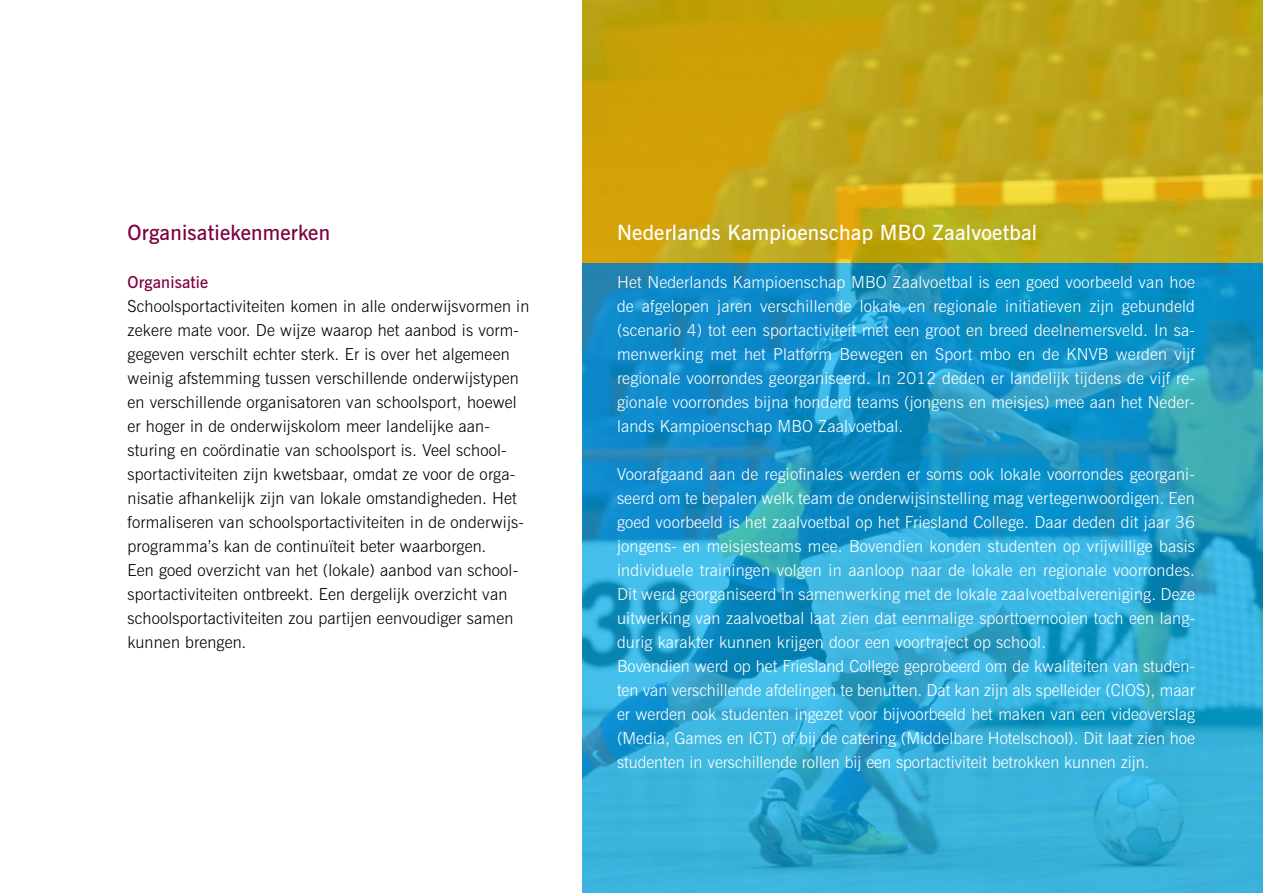
<style>
.page{position:relative;width:1263px;height:893px;background:#fff}
.page>*{position:absolute;margin:0;border:0;box-sizing:border-box;transform-origin:0 0}
.t1{font:600 21px "News Gothic BT";letter-spacing:.01em;color:#fff}
.t2{font:600 21px "News Gothic BT";letter-spacing:.01em;color:#7d0040}
.t3{font:300 16.5px/24px "News Gothic BT";letter-spacing:.01em;color:#fff;text-align:justify}
.t4{font:300 16.5px/24px "News Gothic BT";letter-spacing:.01em;color:#000}
.t5{font:600 16.5px "News Gothic BT";letter-spacing:.01em;color:#7d0040}
</style>
<div class="page">
<img style="left:583px;top:262px;width:680px;height:631px">
<svg style="left:583px;top:0;width:680px;height:262px;background:#c4a715"></svg>
<p class="t2" style="left:128px;top:220px;width:204px">Organisatiekenmerken</p>
<p class="t5" style="left:128px;top:272px;width:82px">Organisatie</p>
<p class="t4" style="left:128px;top:294px;width:403px">Schoolsportactiviteiten komen in alle onderwijsvormen in zekere mate voor. De wijze waarop het aanbod is vorm&shy;gegeven verschilt echter sterk. Er is over het algemeen weinig afstemming tussen verschillende onderwijstypen en verschillende organisatoren van schoolsport, hoewel er hoger in de onderwijskolom meer landelijke aan&shy;sturing en coördinatie van schoolsport is. Veel school&shy;sportactiviteiten zijn kwetsbaar, omdat ze voor de orga&shy;nisatie afhankelijk zijn van lokale omstandigheden. Het formaliseren van schoolsportactiviteiten in de onderwijs&shy;programma’s kan de continuïteit beter waarborgen.<br>Een goed overzicht van het (lokale) aanbod van school&shy;sportactiviteiten ontbreekt. Een dergelijk overzicht van schoolsportactiviteiten zou partijen eenvoudiger samen kunnen brengen.</p>
<p class="t1" style="left:617px;top:220px;width:422px">Nederlands Kampioenschap MBO Zaalvoetbal</p>
<p class="t3" style="left:617px;top:270px;width:579px">Het Nederlands Kampioenschap MBO Zaalvoetbal is een goed voorbeeld van hoe de afgelopen jaren verschillende lokale en regionale initiatieven zijn gebundeld (scenario 4) tot een sportactiviteit met een groot en breed deelnemersveld. In sa&shy;menwerking met het Platform Bewegen en Sport mbo en de KNVB werden vijf regionale voorrondes georganiseerd. In 2012 deden er landelijk tijdens de vijf re&shy;gionale voorrondes bijna honderd teams (jongens en meisjes) mee aan het Neder&shy;lands Kampioenschap MBO Zaalvoetbal.</p>
<p class="t3" style="left:617px;top:462px;width:579px;text-align:left">Voorafgaand aan de regiofinales werden er soms ook lokale voorrondes georgani&shy;seerd om te bepalen welk team de onderwijsinstelling mag vertegenwoordigen. Een goed voorbeeld is het zaalvoetbal op het Friesland College. Daar deden dit jaar 36 jongens- en meisjesteams mee. Bovendien konden studenten op vrijwillige basis individuele trainingen volgen in aanloop naar de lokale en regionale voorrondes.<br>Dit werd georganiseerd in samenwerking met de lokale zaalvoetbalvereniging. Deze uitwerking van zaalvoetbal laat zien dat eenmalige sporttoernooien toch een lang&shy;durig karakter kunnen krijgen door een voortraject op school.<br>Bovendien werd op het Friesland College geprobeerd om de kwaliteiten van studen&shy;ten van verschillende afdelingen te benutten. Dat kan zijn als spelleider (CIOS), maar er werden ook studenten ingezet voor bijvoorbeeld het maken van een videoverslag (Media, Games en ICT) of bij de catering (Middelbare Hotelschool). Dit laat zien hoe studenten in verschillende rollen bij een sportactiviteit betrokken kunnen zijn.</p>
</div>
